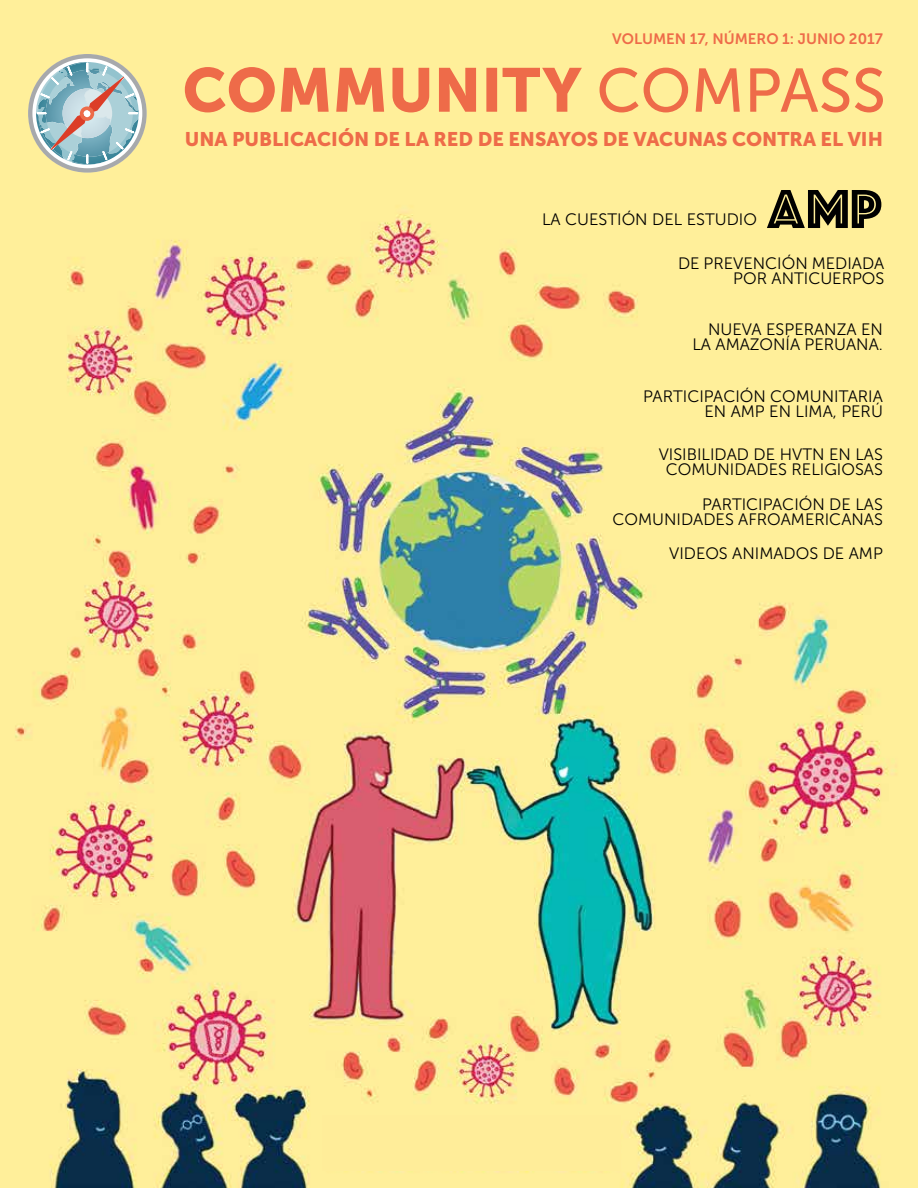
<style>
.page{position:relative;width:918px;height:1188px;background:#fff}
.page>*{position:absolute;margin:0;border:0;box-sizing:border-box;transform-origin:0 0}
.t1{font:57px "Phosphate Pro Inline";color:#000}
.t2{font:19.65px "Museo Sans 900";color:#ee6b49}
.t3{font:16.5px/15px "Museo Sans 300";color:#000;text-align:right}
.t4{font:15px "Museo Sans 700";color:#ee6b49}
</style>
<div class="page">
<img style="left:0;top:0;width:918px;height:1188px">
<svg style="left:28px;top:54px;width:119px;height:119px;background:#bcc8bb"></svg>
<svg style="left:185px;top:67px;width:698px;height:45px;background:#f7b677"></svg>
<div style="left:323px;top:1115px;width:298px;height:56px;background:#ffed99"></div>
<p class="t4" style="left:612px;top:31px;width:272px">VOLUMEN 17, NÚMERO 1: JUNIO 2017</p>
<p class="t2" style="left:185px;top:128px;width:700px">UNA PUBLICACIÓN DE LA RED DE ENSAYOS DE VACUNAS CONTRA EL VIH</p>
<p class="t3" style="left:542px;top:212px;width:216px">LA CUESTIÓN DEL ESTUDIO</p>
<h1 class="t1" style="left:768px;top:168px;width:116px">AMP</h1>
<p class="t3" style="left:678px;top:256px;width:208px">DE PREVENCIÓN MEDIADA<br>POR ANTICUERPOS</p>
<p class="t3" style="left:692px;top:322px;width:192px">NUEVA ESPERANZA EN<br>LA AMAZONÍA PERUANA.</p>
<p class="t3" style="left:643px;top:389px;width:241px">PARTICIPACIÓN COMUNITARIA<br>EN AMP EN LIMA, PERÚ</p>
<p class="t3" style="left:659px;top:447px;width:226px;text-align:center">VISIBILIDAD DE HVTN EN LAS<br>COMUNIDADES RELIGIOSAS</p>
<p class="t3" style="left:613px;top:497px;width:272px">PARTICIPACIÓN DE LAS<br>COMUNIDADES AFROAMERICANAS</p>
<p class="t3" style="left:669px;top:546px;width:215px">VIDEOS ANIMADOS DE AMP</p>
</div>
